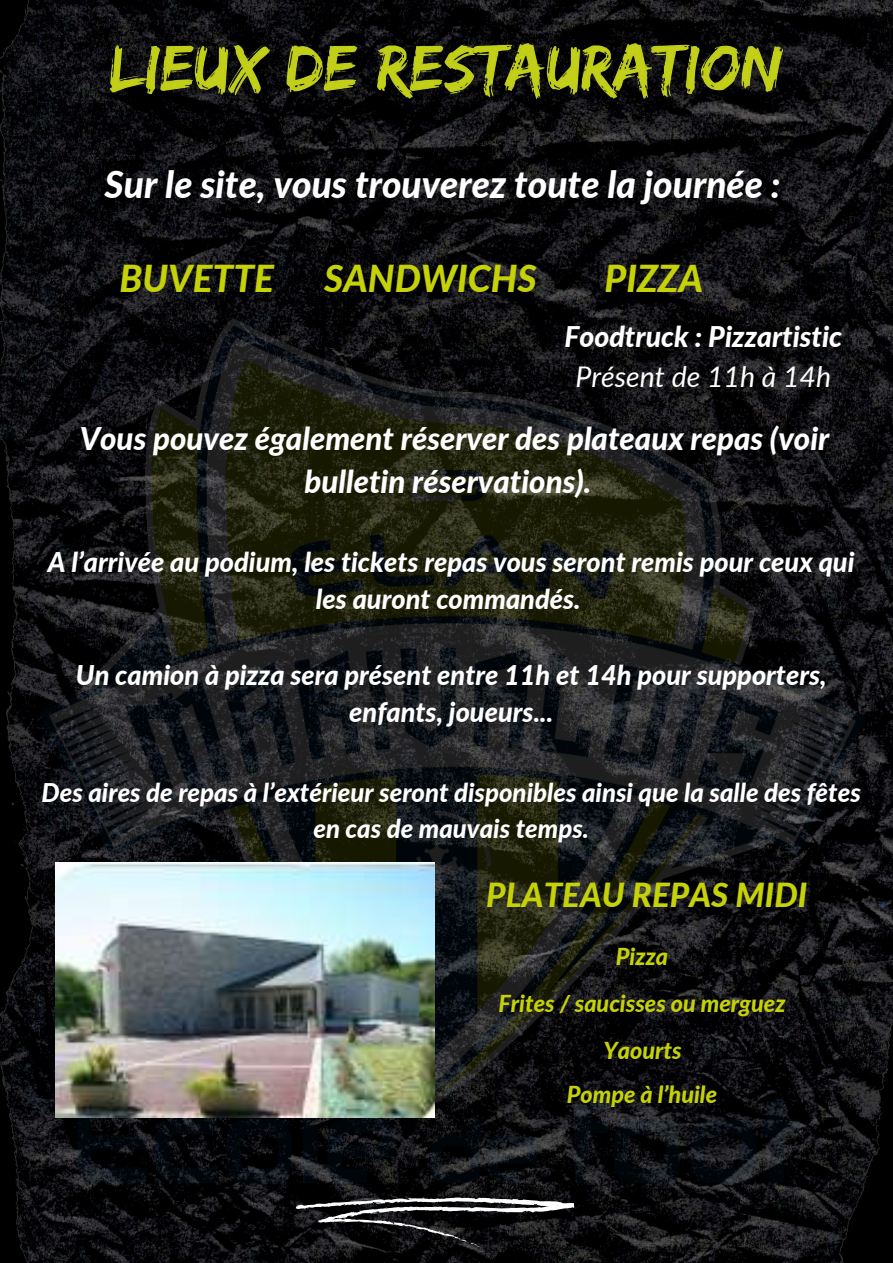
<style>
.page{position:relative;width:893px;height:1263px;background:#fff}
.page>*{position:absolute;margin:0;border:0;box-sizing:border-box;transform-origin:0 0}
.t1{font:italic 800 37.12px "Lato";color:#fff}
.t2{font:italic 800 37.12px "Lato";color:#c5d208}
.t3{font:italic 800 33.15px "Lato";color:#c5d208}
.t4{font:italic 800 31.28px/43.3px "Lato";color:#fff;text-align:center}
.t5{font:italic 800 28.5px "Lato";color:#fff}
.t6{font:italic 28.5px "Lato";color:#fff}
.t7{font:italic 800 27.15px/37.7px "Lato";color:#fff;text-align:center}
.t8{font:italic 800 25.72px/36px "Lato";color:#fff;text-align:center}
.t9{font:italic 800 23.4px/46.9px "Lato";color:#c5d208;text-align:center}
</style>
<div class="page">
<img style="left:0;top:0;width:893px;height:1263px">
<img style="left:3px;top:310px;width:890px;height:890px">
<svg style="left:295px;top:1197px;width:279px;height:50px;background:#333334"></svg>
<img style="left:55px;top:863px;width:380px;height:254px">
<img style="left:80px;top:16px;width:733px;height:115px">
<h1 class="t1" style="left:105px;top:161px;width:677px">Sur le site, vous trouverez toute la journée :</h1>
<h1 class="t2" style="left:119px;top:255px;width:156px">BUVETTE</h1>
<h1 class="t2" style="left:324px;top:255px;width:214px">SANDWICHS</h1>
<h1 class="t2" style="left:604px;top:255px;width:100px">PIZZA</h1>
<p class="t5" style="left:564px;top:319px;width:279px">Foodtruck : Pizzartistic</p>
<p class="t6" style="left:575px;top:359px;width:257px">Présent de 11h à 14h</p>
<p class="t4" style="left:80px;top:416px;width:751px">Vous pouvez également réserver des plateaux repas (voir bulletin réservations).</p>
<p class="t7" style="left:48px;top:542px;width:808px">A l’arrivée au podium, les tickets repas vous seront remis pour ceux qui les auront commandés.</p>
<p class="t7" style="left:76px;top:655px;width:752px">Un camion à pizza sera présent entre 11h et 14h pour supporters, enfants, joueurs...</p>
<p class="t8" style="left:42px;top:774px;width:820px">Des aires de repas à l’extérieur seront disponibles ainsi que la salle des fêtes en cas de mauvais temps.</p>
<p class="t3" style="left:486px;top:874px;width:323px">PLATEAU REPAS MIDI</p>
<p class="t9" style="left:498px;top:933px;width:289px">Pizza<br>Frites / saucisses ou merguez<br>Yaourts</p>
<p class="t9" style="left:567px;top:1071px;width:152px">Pompe à l’huile</p>
</div>
